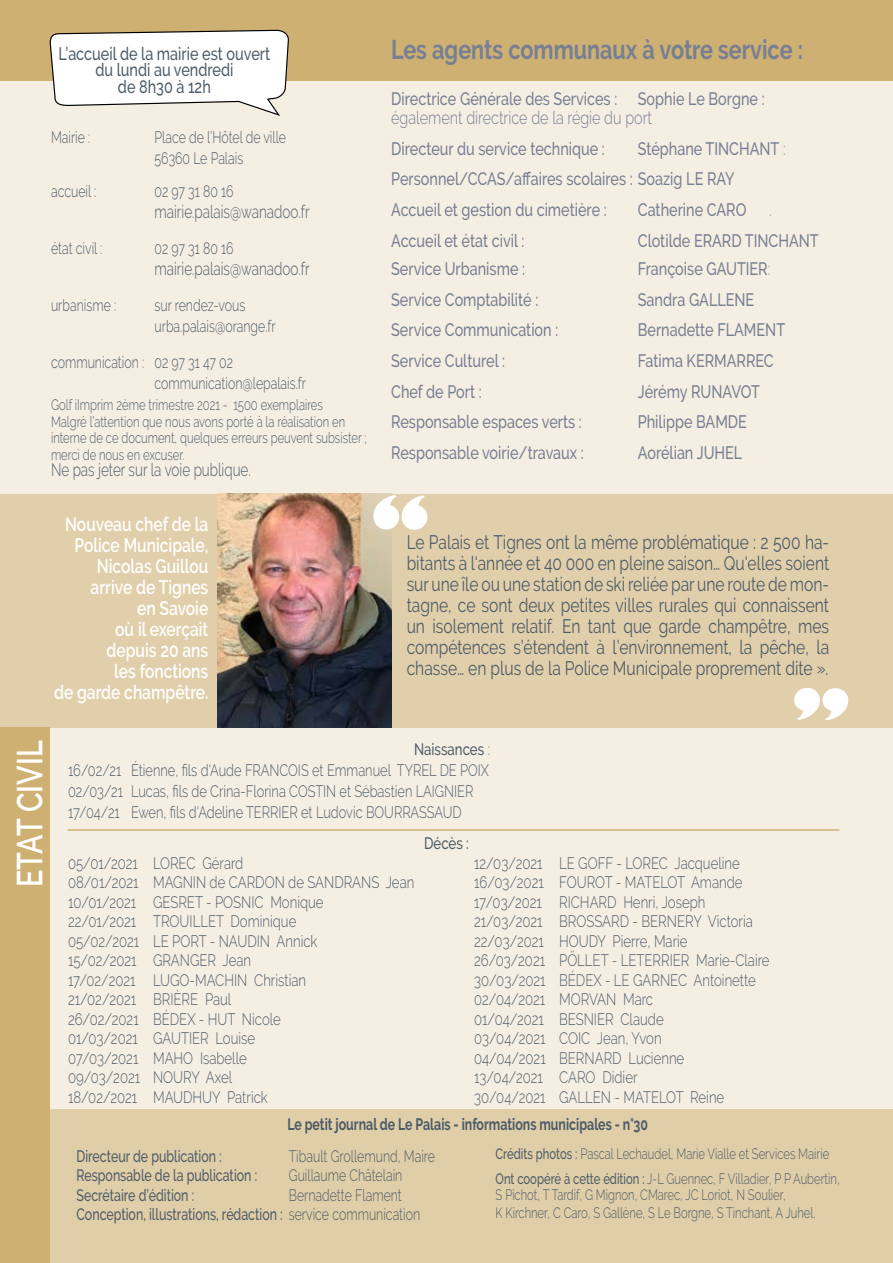
<style>
.page{position:relative;width:893px;height:1263px;background:#fff}
.page>*{position:absolute;margin:0;border:0;box-sizing:border-box;transform-origin:0 0}
.t1{font:600 36px "Raleway";color:#fff;scale:.8 1}
.t2{font:700 27px "Raleway";color:#777f93;scale:.8 1}
.t3{font:19.5px/21px "Raleway";color:#4d5c68;text-align:justify;scale:.8 1}
.t4{font:600 19.5px/21px "Raleway";color:#fff;text-align:right;scale:.8 1}
.t5{font:500 18px/30.6px "Raleway";color:#777f93;scale:.8 1}
.t6{font:300 18px "Raleway";color:#4d5c68;scale:.75 1}
.t7{font:500 18px/16.5px "Raleway";color:#4d5c68;text-align:center;scale:.8 1}
.t8{font:300 18px "Raleway";color:#777f93;scale:.8 1}
.t9{font:300 16.5px/19.5px "Raleway";color:#4d5c68;scale:.8 1}
.t10{font:300 16.5px/21px "Raleway";color:#4d5c68;scale:.75 1}
.t11{font:500 16.5px "Raleway";color:#4d5c68;scale:.75 1}
.t12{font:700 16.5px "Raleway";color:#4d5c68;scale:.75 1}
.t13{font:500 16.5px "Raleway";color:#4d5c68;scale:.8 1}
.t14{font:300 15px/16.5px "Raleway";color:#4d5c68;scale:.75 1}
.s1{font-weight:300}
.s2{font-weight:500}
</style>
<div class="page">
<div style="left:0;top:727px;width:893px;height:536px;background:#f5efe3"></div>
<div style="left:0;top:0;width:893px;height:727px;background:#e1cfab"></div>
<div style="left:0;top:0;width:893px;height:493px;background:#f5efe3"></div>
<div style="left:0;top:0;width:893px;height:81px;background:#ceb072"></div>
<svg style="left:794px;top:688px;width:54px;height:32px"></svg>
<img style="left:217px;top:493px;width:174px;height:234px">
<svg style="left:373px;top:495px;width:54px;height:35px"></svg>
<div style="left:0;top:1110px;width:893px;height:153px;background:#e0cea8"></div>
<svg style="left:49px;top:30px;width:240px;height:86px"></svg>
<div style="left:0;top:727px;width:50px;height:536px;background:#ceb072"></div>
<hr style="left:68px;top:829px;width:771px;height:2px;background:#ceb072">
<p class="t7" style="left:59px;top:45px;width:266px">L’accueil de la mairie est ouvert du lundi au vendredi<br>de 8h30 à 12h</p>
<p class="t10" style="left:51px;top:127px;width:54px">Mairie :</p>
<p class="t10" style="left:155px;top:127px;width:177px">Place de l’Hôtel de ville<br>56360 Le Palais</p>
<p class="t10" style="left:51px;top:181px;width:62px">accueil :</p>
<p class="t10" style="left:155px;top:181px;width:107px">02 97 31 80 16</p>
<p class="t6" style="left:155px;top:202px;width:208px">mairie.palais@wanadoo.fr</p>
<p class="t10" style="left:51px;top:238px;width:70px">état civil :</p>
<p class="t10" style="left:155px;top:238px;width:107px">02 97 31 80 16</p>
<p class="t6" style="left:155px;top:259px;width:208px">mairie.palais@wanadoo.fr</p>
<p class="t10" style="left:51px;top:295px;width:89px">urbanisme :</p>
<p class="t10" style="left:155px;top:295px;width:163px">sur rendez-vous urba.palais@orange.fr</p>
<p class="t10" style="left:155px;top:352px;width:204px;text-indent:-104px">communication : 02 97 31 47 02 communication@lepalais.fr</p>
<p class="t14" style="left:51px;top:397px;width:422px">Golf iImprim 2ème trimestre 2021 - 1500 exemplaires<br>Malgré l’attention que nous avons porté à la réalisation en interne de ce document, quelques erreurs peuvent subsister ; merci de nous en excuser.</p>
<p class="t6" style="left:51px;top:459px;width:268px">Ne pas jeter sur la voie publique.</p>
<p class="t4" style="left:54px;top:513px;width:194px">Nouveau chef de la<br>Police Municipale,<br>Nicolas Guillou arrive de Tignes<br>en Savoie<br>où il exerçait<br>depuis 20 ans<br>les fonctions<br>de garde champêtre.</p>
<h2 class="t2" style="left:391px;top:34px;width:516px">Les agents communaux à votre service :</h2>
<p class="t5" style="left:391px;top:83px;width:468px">Directrice Générale des Services : Sophie Le Borgne :</p>
<p class="t8" style="left:391px;top:107px;width:328px">également directrice de la régie du port</p>
<p class="t5" style="left:391px;top:133px;width:268px">Directeur du service technique :</p>
<p class="t5" style="left:391px;top:133px;width:495px;text-indent:247px">Stéphane TINCHANT <span class="s1">:<br></span>Personnel/CCAS/affaires scolaires : Soazig LE RAY<br>Accueil et gestion du cimetière :</p>
<p class="t5" style="left:638px;top:194px;width:137px">Catherine CARO</p>
<p class="t8" style="left:769px;top:199px;width:5px">.</p>
<p class="t5" style="left:391px;top:225px;width:168px">Accueil et état civil :</p>
<p class="t5" style="left:638px;top:225px;width:228px">Clotilde ERARD TINCHANT</p>
<p class="t5" style="left:391px;top:253px;width:169px">Service Urbanisme :</p>
<p class="t5" style="left:638px;top:253px;width:167px">Françoise GAUTIER<span class="s1">:</span></p>
<p class="t5" style="left:391px;top:284px;width:185px">Service Comptabilité :</p>
<p class="t5" style="left:638px;top:284px;width:147px">Sandra GALLENE</p>
<p class="t5" style="left:391px;top:315px;width:210px">Service Communication :</p>
<p class="t5" style="left:638px;top:315px;width:186px">Bernadette FLAMENT</p>
<p class="t5" style="left:391px;top:345px;width:144px">Service Culturel :</p>
<p class="t5" style="left:638px;top:345px;width:171px">Fatima KERMARREC</p>
<p class="t5" style="left:391px;top:376px;width:115px">Chef de Port :</p>
<p class="t5" style="left:638px;top:376px;width:154px">Jérémy RUNAVOT</p>
<p class="t5" style="left:391px;top:407px;width:240px">Responsable espaces verts :</p>
<p class="t5" style="left:638px;top:407px;width:138px">Philippe BAMDE</p>
<p class="t5" style="left:391px;top:437px;width:242px">Responsable voirie/travaux :</p>
<p class="t5" style="left:638px;top:437px;width:132px">Aorélian JUHEL</p>
<p class="t3" style="left:407px;top:531px;width:530px">Le Palais et Tignes ont la même problématique : 2 500 ha&shy;bitants à l‘année et 40 000 en pleine saison… Qu‘elles soient sur une île ou une station de ski reliée par une route de mon&shy;tagne, ce sont deux petites villes rurales qui connaissent un isolement relatif. En tant que garde champêtre, mes compétences s’étendent à l’environnement, la pêche, la chasse… en plus de la Police Municipale proprement dite ».</p>
<h1 class="t1" style="left:9px;top:887px;width:184px;rotate:-90deg">ETAT CIVIL</h1>
<p class="t9" style="left:68px;top:739px;width:529px;line-height:21px;text-indent:346px"><span class="s2">Naissances</span> :<br>16/02/21 Étienne, fils d‘Aude FRANCOIS et Emmanuel TYREL DE POIX 02/03/21 Lucas, fils de Crina-Florina COSTIN et Sébastien LAIGNIER 17/04/21 Ewen, fils d‘Adeline TERRIER et Ludovic BOURRASSAUD</p>
<p class="t13" style="left:424px;top:834px;width:58px">Décès :</p>
<p class="t9" style="left:68px;top:853px;width:434px">05/01/2021 LOREC Gérard<br>08/01/2021 MAGNIN de CARDON de SANDRANS Jean<br>10/01/2021 GESRET - POSNIC Monique<br>22/01/2021 TROUILLET Dominique<br>05/02/2021 LE PORT - NAUDIN Annick<br>15/02/2021 GRANGER Jean<br>17/02/2021 LUGO-MACHIN Christian<br>21/02/2021 BRIÈRE Paul<br>26/02/2021 BÉDEX - HUT Nicole<br>01/03/2021 GAUTIER Louise<br>07/03/2021 MAHO Isabelle<br>09/03/2021 NOURY Axel<br>18/02/2021 MAUDHUY Patrick</p>
<p class="t9" style="left:474px;top:853px;width:371px">12/03/2021 LE GOFF - LOREC Jacqueline 16/03/2021 FOUROT - MATELOT Amande 17/03/2021 RICHARD Henri, Joseph 21/03/2021 BROSSARD - BERNERY Victoria 22/03/2021 HOUDY Pierre, Marie<br>26/03/2021 PÖLLET - LETERRIER Marie-Claire 30/03/2021 BÉDEX - LE GARNEC Antoinette 02/04/2021 MORVAN Marc<br>01/04/2021 BESNIER Claude<br>03/04/2021 COIC Jean, Yvon<br>04/04/2021 BERNARD Lucienne<br>13/04/2021 CARO Didier<br>30/04/2021 GALLEN - MATELOT Reine</p>
<p class="t12" style="left:287px;top:1114px;width:482px">Le petit journal de Le Palais - informations municipales - n°30</p>
<p class="t11" style="left:77px;top:1146px;width:195px">Directeur de publication :</p>
<p class="t10" style="left:289px;top:1145px;width:196px">Tibault Grollemund, Maire</p>
<p class="t11" style="left:77px;top:1166px;width:242px">Responsable de la publication :</p>
<p class="t10" style="left:289px;top:1165px;width:153px">Guillaume Châtelain</p>
<p class="t11" style="left:77px;top:1185px;width:158px">Secrétaire d’édition :</p>
<p class="t10" style="left:77px;top:1185px;width:460px;line-height:19.5px;text-indent:212px">Bernadette Flament<br><span class="s2">Conception, illustrations, rédaction :</span> service communication</p>
<p class="t14" style="left:496px;top:1141px;width:460px;line-height:25px"><span class="s2">Crédits photos :</span> Pascal Lechaudel, Marie Vialle et Services Mairie<br><span class="s2">Ont coopéré à cette édition :</span> J-L Guennec, F Villadier, P P Aubertin,</p>
<p class="t14" style="left:496px;top:1186px;width:428px;line-height:18px">S Pichot, T Tardif, G Mignon, CMarec, JC Loriot, N Soulier,<br>K Kirchner, C Caro, S Gallène, S Le Borgne, S Tinchant, A Juhel.</p>
</div>
